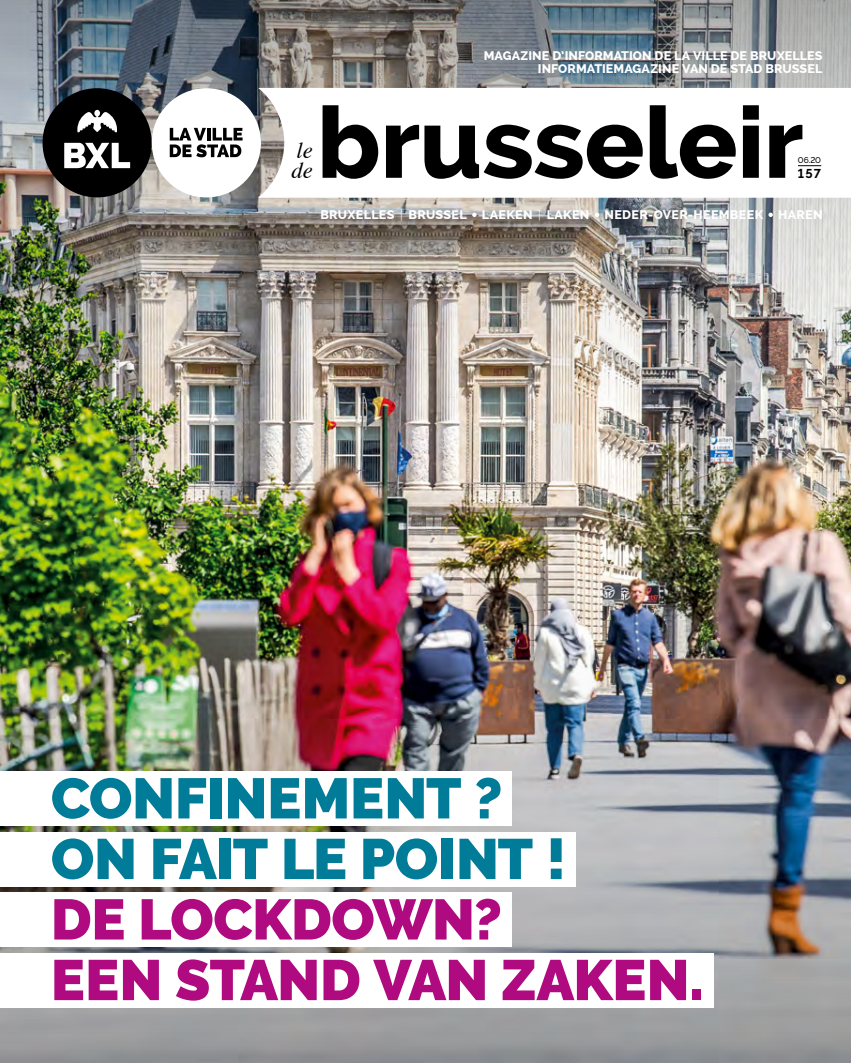
<style>
.page{position:relative;width:851px;height:1063px;background:#fff}
.page>*{position:absolute;margin:0;border:0;box-sizing:border-box;transform-origin:0 0}
.Titel_variabel{font:900 56.88px "Raleway";letter-spacing:-.01em;color:#af0a7f}
.t1{font:900 56.88px/60.6px "Raleway";letter-spacing:-.005em;color:#007b98}
.t2{font:italic 22.75px/19.4px "Times";color:#000}
.t3{font:700 12.75px "Raleway";color:#000}
.t4{font:800 12.5px/13.8px "Raleway";letter-spacing:.01em;color:#fff;text-align:right}
.t5{font:500 8.38px "Raleway";color:#000}
.s1{font-weight:300}
</style>
<div class="page">
<img style="left:0;top:0;width:850px;height:1063px">
<div style="left:43px;top:88px;width:109px;height:109px;background:#000;border-radius:50%"></div>
<svg style="left:64px;top:143px;width:66px;height:25px"></svg>
<svg style="left:77px;top:110px;width:40px;height:23px"></svg>
<div style="left:152px;top:88px;width:109px;height:109px;background:#fff;border-radius:50%"></div>
<svg style="left:170px;top:128px;width:72px;height:29px"></svg>
<svg style="left:472px;top:213px;width:4px;height:4px"></svg>
<svg style="left:594px;top:213px;width:5px;height:4px"></svg>
<svg style="left:768px;top:213px;width:4px;height:4px"></svg>
<svg style="left:258px;top:88px;width:592px;height:110px"></svg>
<svg style="left:322px;top:105px;width:499px;height:74px"></svg>
<div style="left:0;top:771px;width:511px;height:55px;background:#fff"></div>
<div style="left:0;top:832px;width:575px;height:54px;background:#fff"></div>
<div style="left:0;top:892px;width:511px;height:55px;background:#fff"></div>
<div style="left:0;top:953px;width:713px;height:54px;background:#fff"></div>
<p class="t4" style="left:483px;top:48px;width:340px">MAGAZINE D’INFORMATION DE LA VILLE DE BRUXELLES<br>INFORMATIEMAGAZINE VAN DE STAD BRUSSEL</p>
<h2 class="t2" style="left:291px;top:139px;width:23px">le de</h2>
<p class="t5" style="left:797px;top:155px;width:25px">06.20</p>
<p class="t3" style="left:797px;top:166px;width:25px">157</p>
<p class="t4" style="left:320px;top:208px;width:503px">BRUXELLES <span class="s1">|</span> BRUSSEL LAEKEN <span class="s1">|</span> LAKEN NEDER-OVER-HEEMBEEK HAREN</p>
<h1 class="t1" style="left:51px;top:768px;width:517px">CONFINEMENT ?<br>ON FAIT LE POINT !</h1>
<p class="Titel_variabel" style="left:51px;top:887px;width:452px">DE LOCKDOWN?</p>
<p class="Titel_variabel" style="left:51px;top:947px;width:654px">EEN STAND VAN ZAKEN.</p>
</div>
